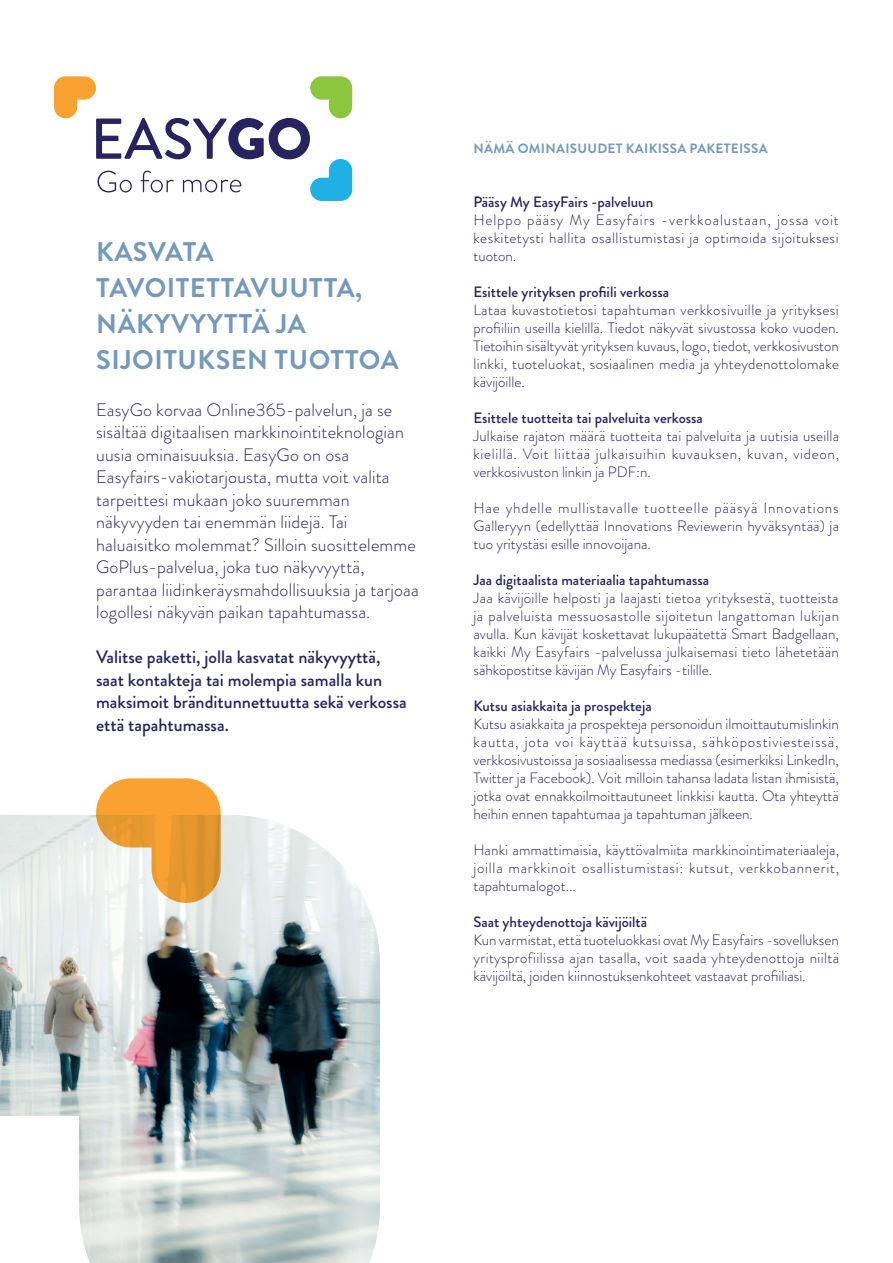
<style>
.page{position:relative;width:893px;height:1263px;background:#fff}
.page>*{position:absolute;margin:0;border:0;box-sizing:border-box;transform-origin:0 0}
.t1{font:700 27px/36px "Brandon Grotesque";letter-spacing:.02em;color:#7499bb}
.t2{font:300 18px/22.5px "Brandon Grotesque";letter-spacing:.01em;color:#272360}
.t3{font:500 18px/22.5px "Brandon Grotesque";color:#272360}
.t4{font:300 15px/18px "Brandon Grotesque";color:#272360;text-align:justify}
.t5{font:500 15px "Brandon Grotesque";color:#272360}
.t6{font:700 13.5px "Brandon Grotesque";letter-spacing:.02em;color:#7499bb}
</style>
<div class="page">
<svg style="left:54px;top:76px;width:298px;height:125px"></svg>
<img style="left:0;top:815px;width:380px;height:448px">
<svg style="left:96px;top:778px;width:125px;height:125px;background:#edb467"></svg>
<h1 class="t1" style="left:96px;top:234px;width:304px">KASVATA<br>TAVOITETTAVUUTTA,<br>NÄKYVYYTTÄ JA<br>SIJOITUKSEN TUOTTOA</h1>
<p class="t2" style="left:96px;top:398px;width:324px">EasyGo korvaa Online365-palvelun, ja se sisältää digitaalisen markkinointiteknologian uusia ominaisuuksia. EasyGo on osa Easyfairs-vakiotarjousta, mutta voit valita tarpeittesi mukaan joko suuremman näkyvyyden tai enemmän liidejä. Tai haluaisitko molemmat? Silloin suosittelemme GoPlus-palvelua, joka tuo näkyvyyttä, parantaa liidinkeräysmahdollisuuksia ja tarjoaa logollesi näkyvän paikan tapahtumassa.</p>
<p class="t3" style="left:96px;top:646px;width:312px">Valitse paketti, jolla kasvatat näkyvyyttä, saat kontakteja tai molempia samalla kun maksimoit bränditunnettuutta sekä verkossa että tapahtumassa.</p>
<p class="t6" style="left:474px;top:139px;width:296px">NÄMÄ OMINAISUUDET KAIKISSA PAKETEISSA</p>
<p class="t5" style="left:473px;top:191px;width:181px">Pääsy My EasyFairs -palveluun</p>
<p class="t4" style="left:473px;top:211px;width:367px">Helppo pääsy My Easyfairs -verkkoalustaan, jossa voit keskitetysti hallita osallistumistasi ja optimoida sijoituksesi tuoton.</p>
<p class="t5" style="left:473px;top:281px;width:197px">Esittele yrityksen profiili verkossa</p>
<p class="t4" style="left:473px;top:301px;width:367px">Lataa kuvastotietosi tapahtuman verkkosivuille ja yrityksesi profiiliin useilla kielillä. Tiedot näkyvät sivustossa koko vuoden.<br>Tietoihin sisältyvät yrityksen kuvaus, logo, tiedot, verkkosivuston linkki, tuoteluokat, sosiaalinen media ja yhteydenottolomake kävijöille.</p>
<p class="t5" style="left:473px;top:407px;width:231px">Esittele tuotteita tai palveluita verkossa</p>
<p class="t4" style="left:473px;top:427px;width:367px">Julkaise rajaton määrä tuotteita tai palveluita ja uutisia useilla kielillä. Voit liittää julkaisuihin kuvauksen, kuvan, videon, verkkosivuston linkin ja PDF:n.</p>
<p class="t4" style="left:473px;top:499px;width:367px">Hae yhdelle mullistavalle tuotteelle pääsyä Innovations Galleryyn (edellyttää Innovations Reviewerin hyväksyntää) ja tuo yritystäsi esille innovoijana.</p>
<p class="t5" style="left:473px;top:569px;width:237px">Jaa digitaalista materiaalia tapahtumassa</p>
<p class="t4" style="left:473px;top:589px;width:367px">Jaa kävijöille helposti ja laajasti tietoa yrityksestä, tuotteista ja palveluista messuosastolle sijoitetun langattoman lukijan avulla. Kun kävijät koskettavat lukupäätettä Smart Badgellaan, kaikki My Easyfairs -palvelussa julkaisemasi tieto lähetetään sähköpostitse kävijän My Easyfairs -tilille.</p>
<p class="t5" style="left:473px;top:695px;width:180px">Kutsu asiakkaita ja prospekteja</p>
<p class="t4" style="left:473px;top:715px;width:367px">Kutsu asiakkaita ja prospekteja personoidun ilmoittautumislinkin kautta, jota voi käyttää kutsuissa, sähköpostiviesteissä, verkkosivustoissa ja sosiaalisessa mediassa (esimerkiksi LinkedIn, Twitter ja Facebook). Voit milloin tahansa ladata listan ihmisistä, jotka ovat ennakkoilmoittautuneet linkkisi kautta. Ota yhteyttä heihin ennen tapahtumaa ja tapahtuman jälkeen.</p>
<p class="t4" style="left:473px;top:841px;width:367px">Hanki ammattimaisia, käyttövalmiita markkinointimateriaaleja, joilla markkinoit osallistumistasi: kutsut, verkkobannerit, tapahtumalogot...</p>
<p class="t5" style="left:473px;top:911px;width:175px">Saat yhteydenottoja kävijöiltä</p>
<p class="t4" style="left:473px;top:931px;width:367px">Kun varmistat, että tuoteluokkasi ovat My Easyfairs -sovelluksen yritysprofiilissa ajan tasalla, voit saada yhteydenottoja niiltä kävijöiltä, joiden kiinnostuksenkohteet vastaavat profiiliasi.</p>
</div>
